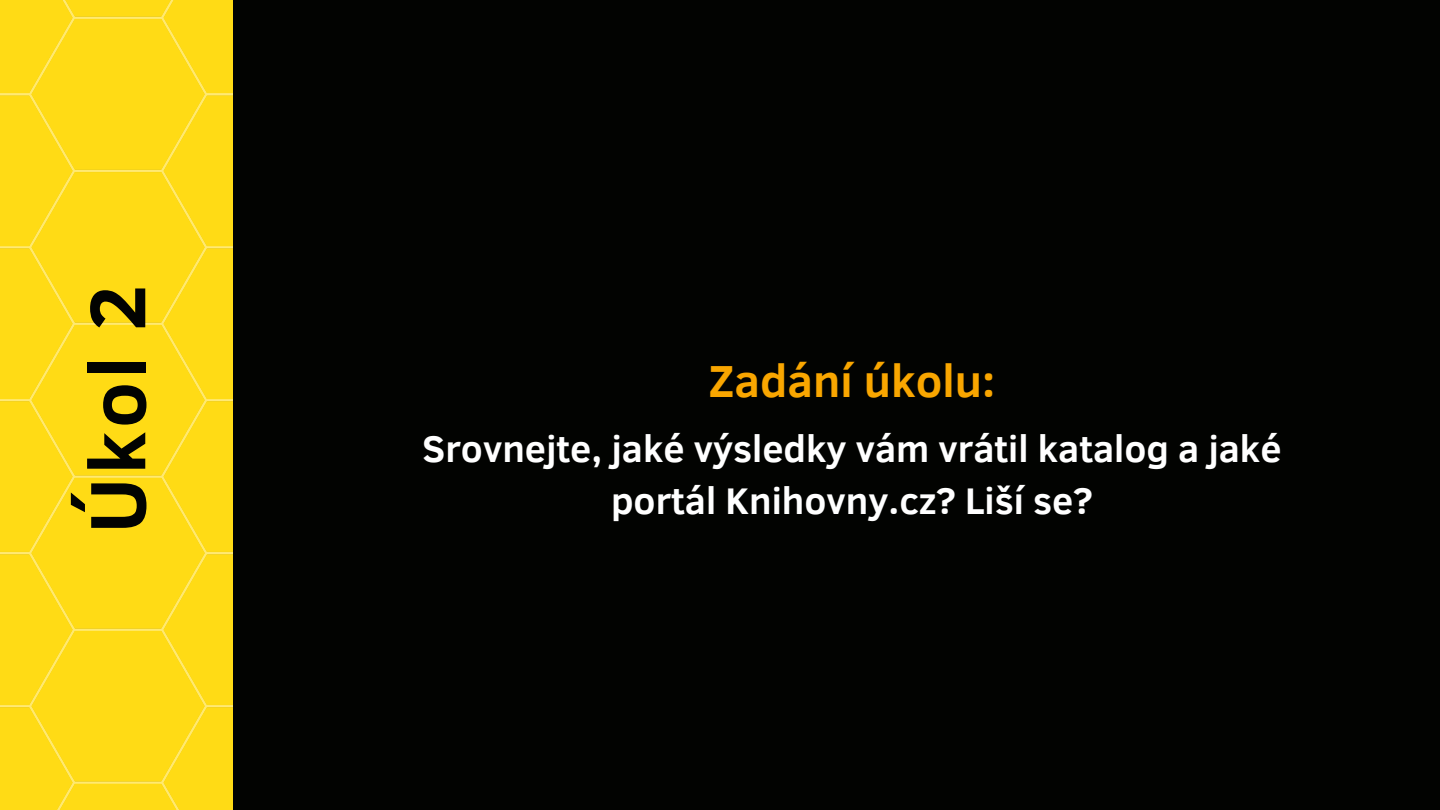
<style>
.page{position:relative;width:1440px;height:810px;background:#fff}
.page>*{position:absolute;margin:0;border:0;box-sizing:border-box;transform-origin:0 0}
.t1{font:700 80px "Clear Sans";color:#020301}
.t2{font:700 46px "Clear Sans";color:#f9a600}
.t3{font:700 38px/52.5px "Clear Sans";color:#fff;text-align:center}
</style>
<div class="page">
<div style="left:0;top:0;width:233px;height:810px;background:#ffdb15"></div>
<div style="left:233px;top:0;width:1207px;height:810px;background:#020301"></div>
<p class="t1" style="left:59px;top:534px;width:251px;rotate:-90deg">Úkol 2</p>
<p class="t2" style="left:709px;top:348px;width:288px">Zadání úkolu:</p>
<p class="t3" style="left:423px;top:420px;width:860px">Srovnejte, jaké výsledky vám vrátil katalog a jaké portál Knihovny.cz? Liší se?</p>
</div>
